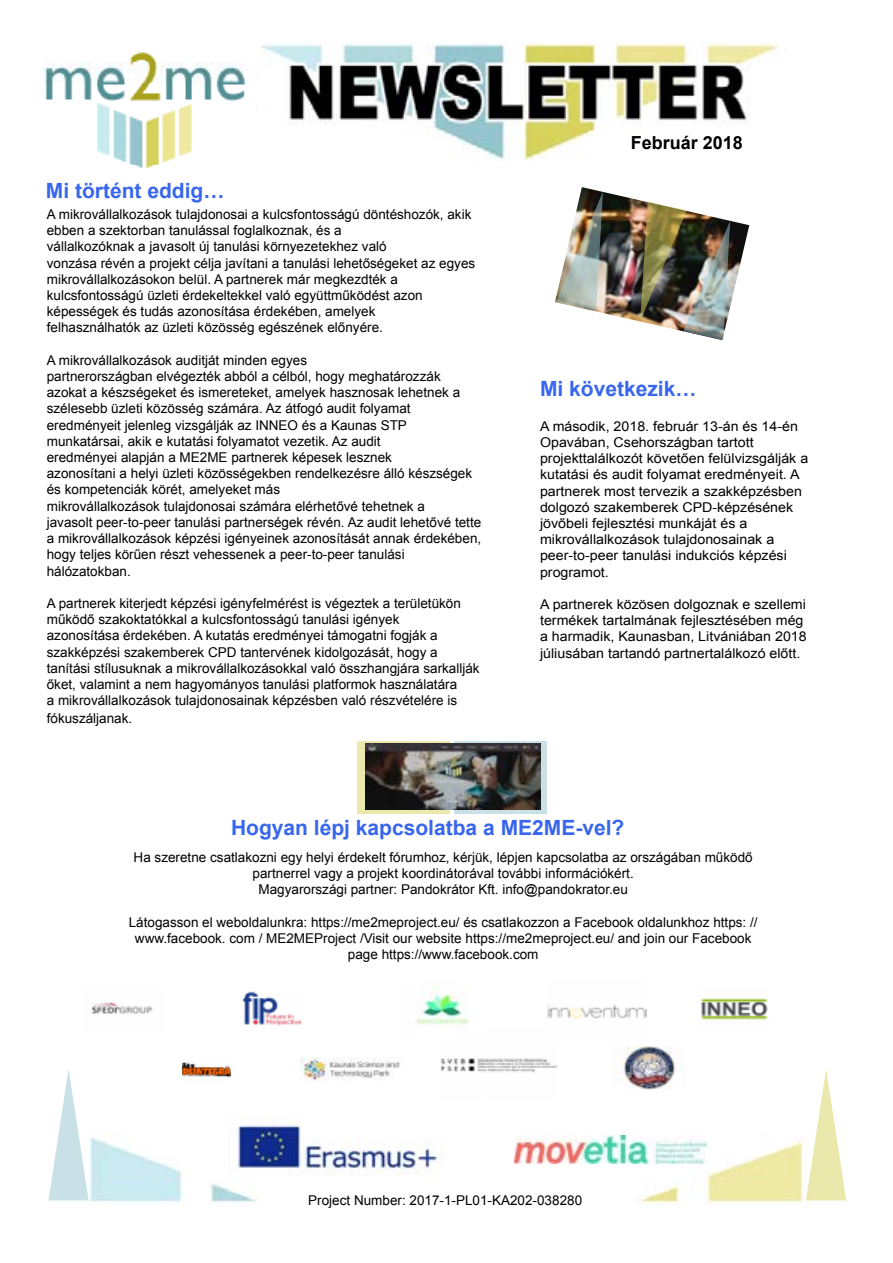
<style>
.page{position:relative;width:893px;height:1263px;background:#fff}
.page>*{position:absolute;margin:0;border:0;box-sizing:border-box;transform-origin:0 0}
.t1{font:700 21px "Arial";color:#3866ed}
.t2{font:700 18px "Arial";color:#000}
.t3{font:13.5px/16.2px "Arial";color:#000}
.t4{font:13.5px/16.2px "Arial";color:#000;scale:1.05 1}
</style>
<div class="page">
<svg style="left:357px;top:741px;width:93px;height:73px"></svg>
<svg style="left:455px;top:741px;width:92px;height:73px"></svg>
<img style="left:440px;top:1058px;width:117px;height:15px">
<img style="left:416px;top:987px;width:53px;height:41px">
<img style="left:48px;top:1115px;width:798px;height:90px">
<img style="left:556px;top:187px;width:194px;height:153px">
<img style="left:515px;top:1136px;width:191px;height:28px">
<img style="left:261px;top:43px;width:518px;height:117px">
<img style="left:44px;top:52px;width:202px;height:115px">
<img style="left:300px;top:1058px;width:100px;height:23px">
<img style="left:242px;top:991px;width:60px;height:35px">
<img style="left:701px;top:998px;width:67px;height:22px">
<img style="left:547px;top:1004px;width:100px;height:15px">
<img style="left:182px;top:1062px;width:49px;height:16px">
<img style="left:91px;top:1002px;width:62px;height:12px">
<img style="left:613px;top:1046px;width:71px;height:44px">
<img style="left:228px;top:1116px;width:218px;height:62px">
<img style="left:365px;top:744px;width:175px;height:65px">
<svg style="left:48px;top:1069px;width:41px;height:131px"></svg>
<svg style="left:806px;top:1069px;width:40px;height:131px"></svg>
<h1 class="t1" style="left:46px;top:176px;width:180px">Mi történt eddig…</h1>
<p class="t3" style="left:47px;top:206px;width:430px">A mikrovállalkozások tulajdonosai a kulcsfontosságú döntéshozók, akik ebben a szektorban tanulással foglalkoznak, és a<br>vállalkozóknak a javasolt új tanulási környezetekhez való<br>vonzása révén a projekt célja javítani a tanulási lehetőségeket az egyes mikrovállalkozásokon belül. A partnerek már megkezdték a kulcsfontosságú üzleti érdekeltekkel való együttműködést azon képességek és tudás azonosítása érdekében, amelyek<br>felhasználhatók az üzleti közösség egészének előnyére.</p>
<p class="t3" style="left:47px;top:352px;width:436px">A mikrovállalkozások auditját minden egyes<br>partnerországban elvégezték abból a célból, hogy meghatározzák azokat a készségeket és ismereteket, amelyek hasznosak lehetnek a szélesebb üzleti közösség számára. Az átfogó audit folyamat eredményeit jelenleg vizsgálják az INNEO és a Kaunas STP munkatársai, akik e kutatási folyamatot vezetik. Az audit<br>eredményei alapján a ME2ME partnerek képesek lesznek<br>azonosítani a helyi üzleti közösségekben rendelkezésre álló készségek és kompetenciák körét, amelyeket más<br>mikrovállalkozások tulajdonosai számára elérhetővé tehetnek a<br>javasolt peer-to-peer tanulási partnerségek révén. Az audit lehetővé tette a mikrovállalkozások képzési igényeinek azonosítását annak érdekében, hogy teljes körűen részt vehessenek a peer-to-peer tanulási hálózatokban.</p>
<p class="t3" style="left:47px;top:595px;width:434px">A partnerek kiterjedt képzési igényfelmérést is végeztek a területükön működő szakoktatókkal a kulcsfontosságú tanulási igények<br>azonosítása érdekében. A kutatás eredményei támogatni fogják a szakképzési szakemberek CPD tantervének kidolgozását, hogy a tanítási stílusuknak a mikrovállalkozásokkal való összhangjára sarkallják őket, valamint a nem hagyományos tanulási platformok használatára<br>a mikrovállalkozások tulajdonosainak képzésben való részvételére is</p>
<p class="t3" style="left:47px;top:710px;width:87px">fókuszáljanak.</p>
<h2 class="t2" style="left:631px;top:131px;width:114px">Február 2018</h2>
<h1 class="t1" style="left:540px;top:374px;width:158px">Mi következik…</h1>
<p class="t4" style="left:540px;top:418px;width:257px">A második, 2018. február 13-án és 14-én Opavában, Csehországban tartott projekttalálkozót követően felülvizsgálják a kutatási és audit folyamat eredményeit. A partnerek most tervezik a szakképzésben dolgozó szakemberek CPD-képzésének jövőbeli fejlesztési munkáját és a mikrovállalkozások tulajdonosainak a peer-to-peer tanulási indukciós képzési programot.</p>
<p class="t4" style="left:540px;top:596px;width:255px">A partnerek közösen dolgoznak e szellemi termékek tartalmának fejlesztésében még a harmadik, Kaunasban, Litvániában 2018 júliusában tartandó partnertalálkozó előtt.</p>
<h1 class="t1" style="left:231px;top:813px;width:395px">Hogyan lépj kapcsolatba a ME2ME-vel?</h1>
<p class="t3" style="left:134px;top:849px;width:621px;text-align:center">Ha szeretne csatlakozni egy helyi érdekelt fórumhoz, kérjük, lépjen kapcsolatba az országában működő partnerrel vagy a projekt koordinátorával további információkért.<br>Magyarországi partner: Pandokrátor Kft. info@pandokrator.eu</p>
<p class="t3" style="left:129px;top:914px;width:630px;text-align:center">Látogasson el weboldalunkra: https://me2meproject.eu/ és csatlakozzon a Facebook oldalunkhoz https: // www.facebook. com / ME2MEProject /Visit our website https://me2meproject.eu/ and join our Facebook page https://www.facebook.com</p>
<p class="t3" style="left:308px;top:1192px;width:275px">Project Number: 2017-1-PL01-KA202-038280</p>
</div>
